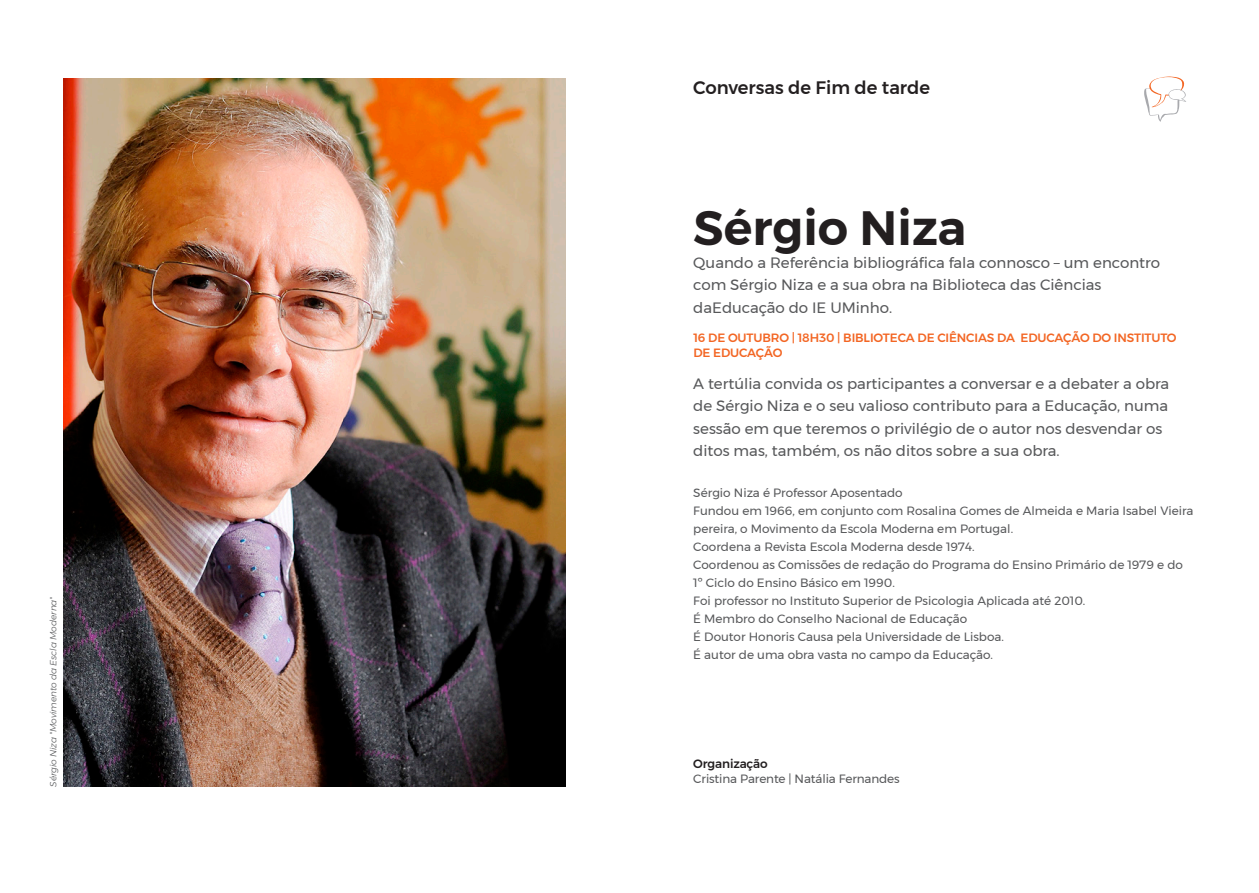
<style>
.page{position:relative;width:1259px;height:893px;background:#fff}
.page>*{position:absolute;margin:0;border:0;box-sizing:border-box;transform-origin:0 0}
.Titulo_atividade{font:600 48px "Montserrat";color:#231f20}
.Título_Rubrica{font:500 18px "Montserrat";color:#231f20}
.Texto_corrido{font:15px/22.5px "Montserrat";color:#57585a}
.Texto_corrido-2{font:12px/18px "Montserrat";color:#57585a}
.Data___Hora___Local{font:500 12px/15px "Montserrat";letter-spacing:-.01em;color:#f36624}
.Texto_Peq____Legenda{font:12px "Montserrat";letter-spacing:-.01em;color:#57585a}
.Titulo_Legendas{font:500 12px "Montserrat";letter-spacing:-.01em;color:#231f20}
.Legenda_Imagem{font:italic 300 9px "Montserrat";letter-spacing:-.01em;color:#57585a}
</style>
<div class="page">
<svg style="left:1144px;top:76px;width:42px;height:46px"></svg>
<img style="left:64px;top:79px;width:502px;height:708px">
<p class="Legenda_Imagem" style="left:46px;top:787px;width:191px;rotate:-90deg">Sérgio Niza "Movimento da Escla Moderna"</p>
<p class="Título_Rubrica" style="left:693px;top:73px;width:238px">Conversas de Fim de tarde</p>
<p class="Titulo_atividade" style="left:693px;top:190px;width:275px">Sérgio Niza</p>
<p class="Texto_corrido" style="left:693px;top:251px;width:468px">Quando a Referência bibliográfica fala connosco – um encontro com Sérgio Niza e a sua obra na Biblioteca das Ciências daEducação do IE UMinho.</p>
<p class="Data___Hora___Local" style="left:693px;top:331px;width:485px">16 DE OUTUBRO | 18H30 | BIBLIOTECA DE CIÊNCIAS DA EDUCAÇÃO DO INSTITUTO<br>DE EDUCAÇÃO</p>
<p class="Texto_corrido" style="left:693px;top:372px;width:477px">A tertúlia convida os participantes a conversar e a debater a obra de Sérgio Niza e o seu valioso contributo para a Educação, numa sessão em que teremos o privilégio de o autor nos desvendar os ditos mas, também, os não ditos sobre a sua obra.</p>
<p class="Texto_corrido-2" style="left:693px;top:483px;width:211px">Sérgio Niza é Professor Aposentado</p>
<p class="Texto_corrido-2" style="left:693px;top:501px;width:501px">Fundou em 1966, em conjunto com Rosalina Gomes de Almeida e Maria Isabel Vieira pereira, o Movimento da Escola Moderna em Portugal.</p>
<p class="Texto_corrido-2" style="left:693px;top:537px;width:283px">Coordena a Revista Escola Moderna desde 1974.</p>
<p class="Texto_corrido-2" style="left:693px;top:555px;width:491px">Coordenou as Comissões de redação do Programa do Ensino Primário de 1979 e do<br>1º Ciclo do Ensino Básico em 1990.</p>
<p class="Texto_corrido-2" style="left:693px;top:591px;width:393px">Foi professor no Instituto Superior de Psicologia Aplicada até 2010.</p>
<p class="Texto_corrido-2" style="left:693px;top:609px;width:275px">É Membro do Conselho Nacional de Educação</p>
<p class="Texto_corrido-2" style="left:693px;top:627px;width:312px">É Doutor Honoris Causa pela Universidade de Lisboa.</p>
<p class="Texto_corrido-2" style="left:693px;top:645px;width:301px">É autor de uma obra vasta no campo da Educação.</p>
<p class="Titulo_Legendas" style="left:693px;top:755px;width:76px">Organização</p>
<p class="Texto_Peq____Legenda" style="left:693px;top:770px;width:208px">Cristina Parente | Natália Fernandes</p>
</div>
